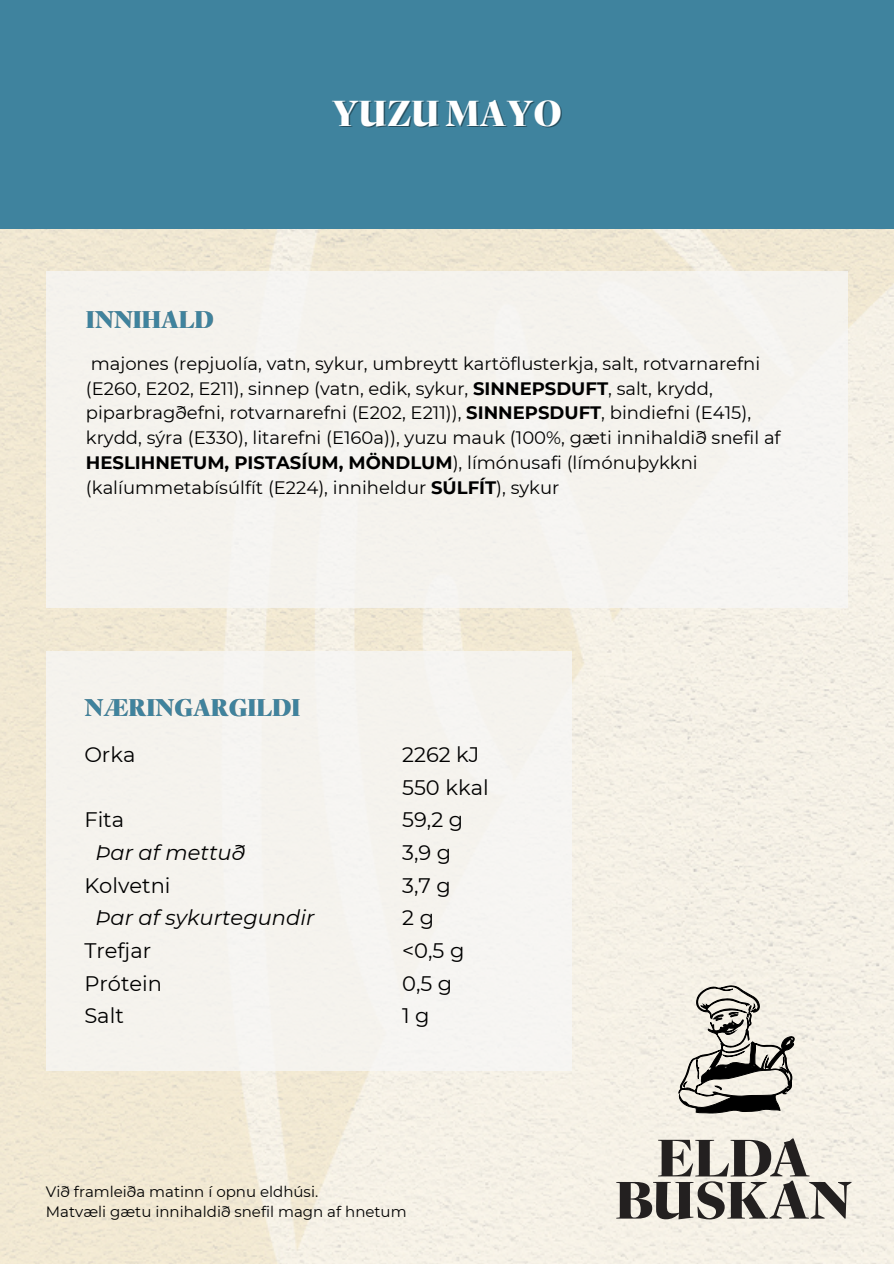
<style>
.page{position:relative;width:894px;height:1264px;background:#fff}
.page>*{position:absolute;margin:0;border:0;box-sizing:border-box;transform-origin:0 0}
.t1{font:900 36px "Reiher Headline";color:#fff}
.t2{font:900 24px "Reiher Headline";color:#3f839e}
.t3{font:21px/32.7px "Montserrat";color:#000}
.t4{font:italic 21px "Montserrat";color:#000}
.t5{font:18px/24.8px "Montserrat";color:#000}
.t6{font:15px "Montserrat";color:#000}
.s1{font-weight:700}
</style>
<div class="page">
<img style="left:0;top:228px;width:893px;height:1035px">
<div style="left:0;top:0;width:893px;height:228px;background:#3f839e"></div>
<div style="left:46px;top:271px;width:801px;height:337px;background:#f5f3ed"></div>
<div style="left:46px;top:651px;width:525px;height:419px;background:#f5f3ee"></div>
<svg style="left:678px;top:985px;width:116px;height:128px;background:#b3afa8"></svg>
<svg style="left:616px;top:1138px;width:235px;height:81px;background:#aeaaa2"></svg>
<h1 class="t2" style="left:86px;top:303px;width:129px">INNIHALD</h1>
<p class="t1" style="left:331px;top:89px;width:232px">YUZU MAYO</p>
<h4 class="t5" style="left:86px;top:351px;width:696px">majones (repjuolía, vatn, sykur, umbreytt kartöflusterkja, salt, rotvarnarefni (E260, E202, E211), sinnep (vatn, edik, sykur, <span class="s1">SINNEPSDUFT</span>, salt, krydd, piparbragðefni, rotvarnarefni (E202, E211)), <span class="s1">SINNEPSDUFT</span>, bindiefni (E415), krydd, sýra (E330), litarefni (E160a)), yuzu mauk (100%, gæti innihaldið snefil af <span class="s1">HESLIHNETUM, PISTASÍUM, MÖNDLUM</span>), límónusafi (límónuþykkni (kalíummetabísúlfít (E224), inniheldur <span class="s1">SÚLFÍT</span>), sykur</h4>
<h2 class="t2" style="left:84px;top:691px;width:217px">NÆRINGARGILDI</h2>
<h2 class="t3" style="left:84px;top:738px;width:53px">Orka</h2>
<h3 class="t3" style="left:84px;top:803px;width:41px">Fita</h3>
<h3 class="t4" style="left:95px;top:839px;width:151px">Þar af mettuð</h3>
<h3 class="t3" style="left:84px;top:868px;width:88px">Kolvetni</h3>
<h3 class="t4" style="left:95px;top:904px;width:220px">Þar af sykurtegundir</h3>
<h3 class="t3" style="left:84px;top:934px;width:68px">Trefjar</h3>
<h3 class="t3" style="left:84px;top:966px;width:79px">Prótein</h3>
<h3 class="t3" style="left:84px;top:999px;width:41px">Salt</h3>
<h3 class="t3" style="left:402px;top:738px;width:88px">2262 kJ<br>550 kkal<br>59,2 g<br>3,9 g<br>3,7 g<br>2 g<br>&lt;0,5 g<br>0,5 g<br>1 g</h3>
<h3 class="t6" style="left:46px;top:1181px;width:274px">Við framleiða matinn í opnu eldhúsi.</h3>
<p class="t6" style="left:46px;top:1202px;width:362px">Matvæli gætu innihaldið snefil magn af hnetum</p>
</div>
